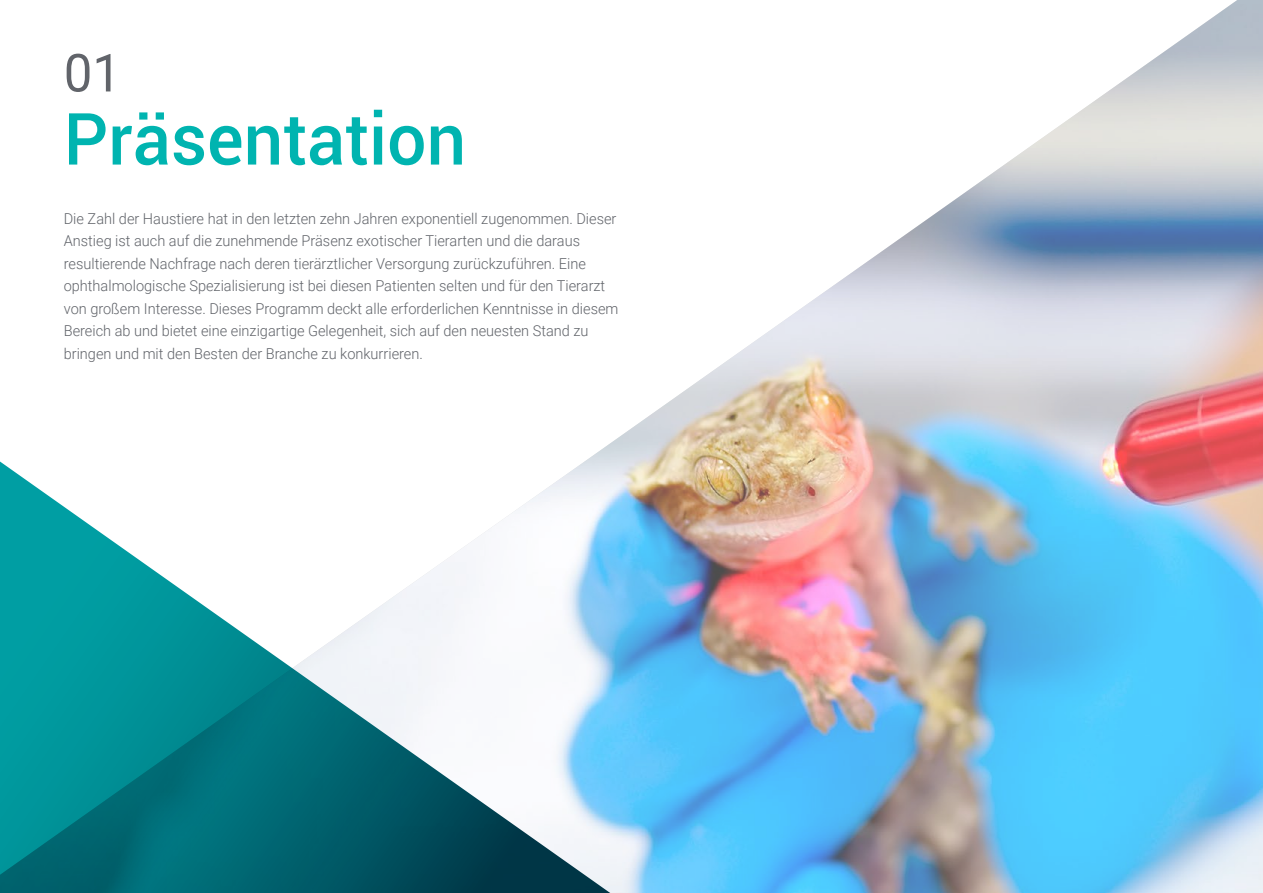
<style>
.page{position:relative;width:1263px;height:893px;background:#fff}
.page>*{position:absolute;margin:0;border:0;box-sizing:border-box;transform-origin:0 0}
.t1{font:500 72px "Roboto";color:#00b4b0}
.t2{font:52.5px "Roboto";color:#61646a}
.t3{font:300 15px/22.5px "Roboto";color:#61646a}
</style>
<div class="page">
<img style="left:607px;top:0;width:656px;height:893px">
<svg style="left:0;top:446px;width:640px;height:447px"></svg>
<h2 class="t2" style="left:64px;top:36px;width:59px">01</h2>
<h1 class="t1" style="left:64px;top:88px;width:404px">Präsentation</h1>
<p class="t3" style="left:64px;top:207px;width:556px">Die Zahl der Haustiere hat in den letzten zehn Jahren exponentiell zugenommen. Dieser Anstieg ist auch auf die zunehmende Präsenz exotischer Tierarten und die daraus resultierende Nachfrage nach deren tierärztlicher Versorgung zurückzuführen. Eine ophthalmologische Spezialisierung ist bei diesen Patienten selten und für den Tierarzt von großem Interesse. Dieses Programm deckt alle erforderlichen Kenntnisse in diesem Bereich ab und bietet eine einzigartige Gelegenheit, sich auf den neuesten Stand zu bringen und mit den Besten der Branche zu konkurrieren.</p>
</div>
